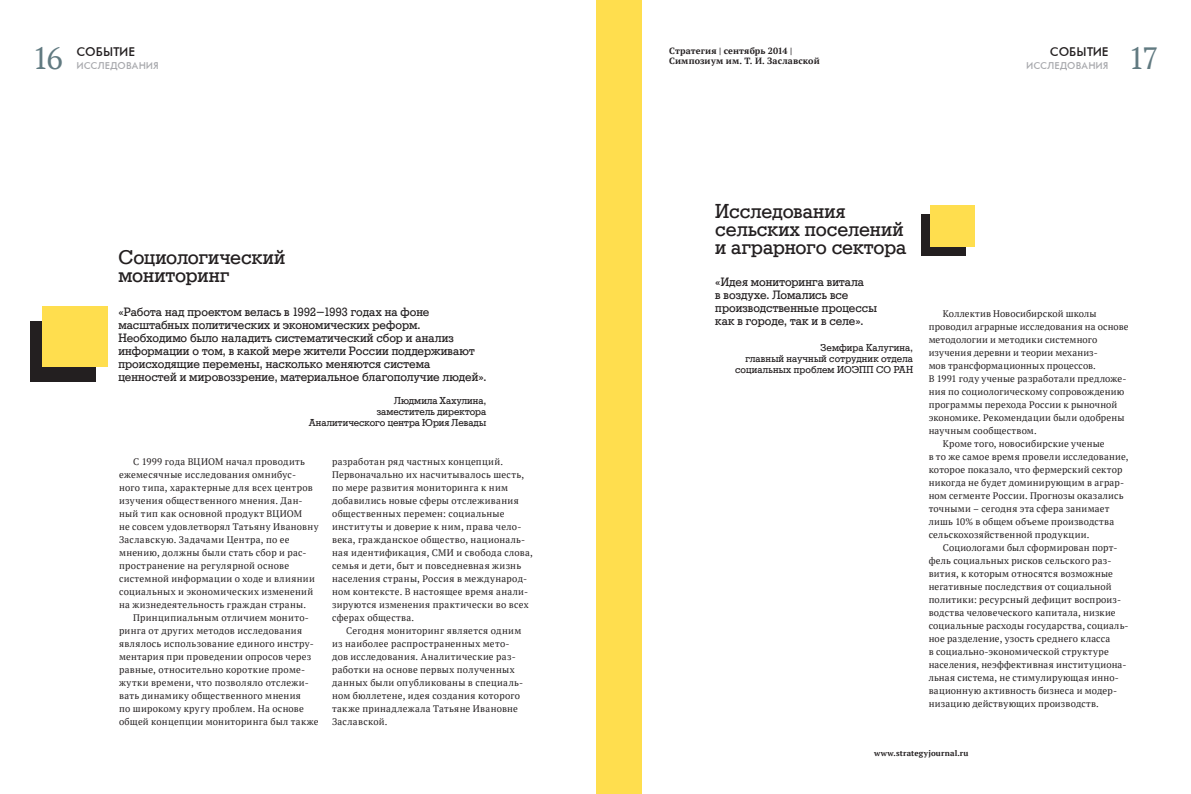
<style>
.page{position:relative;width:1191px;height:794px;background:#fff}
.page>*{position:absolute;margin:0;border:0;box-sizing:border-box;transform-origin:0 0}
.t1{font:30.7px "PT Serif";color:#617a81}
.t2{font:20px/18px "Rodeo";color:#231f20}
.t3{font:14px "Futura";color:#231f20}
.t4{font:12px/13px "Rodeo";letter-spacing:.005em;color:#231f20}
.t5{font:11px "Futura";color:#a8a9ad}
.t6{font:10px/11px "Rodeo";letter-spacing:.01em;color:#231f20;text-align:right}
.t7{font:9.5px/13px "PT Serif";letter-spacing:.025em;color:#231f20}
.t8{font:9.5px "PT Serif";letter-spacing:.005em;color:#231f20}
.t9{font:700 9px/10px "PT Serif";letter-spacing:.015em;color:#231f20}
.t10{font:700 8px "PT Serif";letter-spacing:.025em;color:#231f20}
</style>
<div class="page">
<div style="left:597px;top:0;width:45px;height:794px;background:#ffde4e"></div>
<div style="left:921px;top:215px;width:45px;height:41px;background:#231f20"></div>
<div style="left:930px;top:205px;width:44px;height:41px;background:#ffde4e"></div>
<div style="left:30px;top:321px;width:66px;height:60px;background:#231f20"></div>
<div style="left:43px;top:306px;width:65px;height:61px;background:#ffde4e"></div>
<h3 class="t3" style="left:76px;top:45px;width:60px">СОБЫТИЕ</h3>
<p class="t5" style="left:76px;top:60px;width:84px">ИССЛЕДОВАНИЯ</p>
<h3 class="t3" style="left:1050px;top:45px;width:60px">СОБЫТИЕ</h3>
<p class="t5" style="left:1026px;top:60px;width:84px">ИССЛЕДОВАНИЯ</p>
<h1 class="t1" style="left:32px;top:38px;width:32px">16</h1>
<h1 class="t1" style="left:1128px;top:38px;width:31px">17</h1>
<p class="t9" style="left:669px;top:45px;width:152px">Стратегия | сентябрь 2014 |<br>Симпозиум им. Т. И. Заславской</p>
<h2 class="t2" style="left:118px;top:248px;width:168px">Социологический мониторинг</h2>
<p class="t4" style="left:118px;top:305px;width:369px">«Работа над проектом велась в 1992-1993 годах на фоне масштабных политических и экономических реформ.<br>Необходимо было наладить систематический сбор и анализ информации о том, в какой мере жители России поддерживают происходящие перемены, насколько меняются система ценностей и мировоззрение, материальное благополучие людей».</p>
<p class="t6" style="left:309px;top:395px;width:178px">Людмила Хахулина,<br>заместитель директора<br>Аналитического центра Юрия Левады</p>
<p class="t7" style="left:119px;top:455px;width:201px;text-indent:14px">С 1999 года ВЦИОМ начал проводить ежемесячные исследования омнибус&shy;ного типа, характерные для всех центров изучения общественного мнения. Дан&shy;ный тип как основной продукт ВЦИОМ<br>не совсем удовлетворял Татьяну Ивановну Заславскую. Задачами Центра, по ее мнению, должны были стать сбор и рас&shy;пространение на регулярной основе системной информации о ходе и влиянии социальных и экономических изменений на жизнедеятельность граждан страны.</p>
<p class="t7" style="left:119px;top:611px;width:201px;text-indent:14px">Принципиальным отличием монито&shy;ринга от других методов исследования являлось использование единого инстру&shy;ментария при проведении опросов через равные, относительно короткие проме&shy;жутки времени, что позволяло отслежи&shy;вать динамику общественного мнения<br>по широкому кругу проблем. На основе общей концепции мониторинга был также</p>
<p class="t7" style="left:332px;top:455px;width:202px">разработан ряд частных концепций.<br>Первоначально их насчитывалось шесть, по мере развития мониторинга к ним добавились новые сферы отслеживания общественных перемен: социальные институты и доверие к ним, права чело&shy;века, гражданское общество, националь&shy;ная идентификация, СМИ и свобода слова, семья и дети, быт и повседневная жизнь населения страны, Россия в международ&shy;ном контексте. В настоящее время анали&shy;зируются изменения практически во всех сферах общества.</p>
<p class="t7" style="left:332px;top:624px;width:192px;text-indent:14px">Сегодня мониторинг является одним из наиболее распространенных мето&shy;дов исследования. Аналитические раз&shy;работки на основе первых полученных данных были опубликованы в специаль&shy;ном бюллетене, идея создания которого также принадлежала Татьяне Ивановне Заславской.</p>
<h2 class="t2" style="left:715px;top:203px;width:193px">Исследования сельских поселений и аграрного сектора</h2>
<p class="t4" style="left:715px;top:276px;width:163px">«Идея мониторинга витала<br>в воздухе. Ломались все производственные процессы как в городе, так и в селе».</p>
<p class="t6" style="left:735px;top:342px;width:179px">Земфира Калугина,<br>главный научный сотрудник отдела социальных проблем ИОЭПП СО РАН</p>
<p class="t7" style="left:943px;top:307px;width:155px">Коллектив Новосибирской школы</p>
<p class="t7" style="left:928px;top:320px;width:201px">проводил аграрные исследования на основе</p>
<p class="t7" style="left:928px;top:333px;width:170px">методологии и методики системного</p>
<p class="t7" style="left:928px;top:346px;width:171px">изучения деревни и теории механиз-</p>
<p class="t8" style="left:928px;top:359px;width:169px">мов трансформационных процессов.</p>
<p class="t7" style="left:928px;top:372px;width:199px">В 1991 году ученые разработали предложе-</p>
<p class="t7" style="left:928px;top:385px;width:197px">ния по социологическому сопровождению</p>
<p class="t7" style="left:928px;top:398px;width:190px">программы перехода России к рыночной</p>
<p class="t8" style="left:928px;top:411px;width:197px">экономике. Рекомендации были одобрены</p>
<p class="t7" style="left:928px;top:424px;width:109px">научным сообществом.</p>
<p class="t7" style="left:943px;top:437px;width:163px">Кроме того, новосибирские ученые</p>
<p class="t7" style="left:928px;top:450px;width:201px">в то же самое время провели исследование,</p>
<p class="t7" style="left:928px;top:463px;width:195px">которое показало, что фермерский сектор</p>
<p class="t7" style="left:928px;top:476px;width:197px">никогда не будет доминирующим в аграр-</p>
<p class="t7" style="left:928px;top:489px;width:196px">ном сегменте России. Прогнозы оказались</p>
<p class="t7" style="left:928px;top:502px;width:182px">точными – сегодня эта сфера занимает</p>
<p class="t7" style="left:928px;top:515px;width:187px">лишь 10% в общем объеме производства</p>
<p class="t7" style="left:928px;top:528px;width:162px">сельскохозяйственной продукции.</p>
<p class="t7" style="left:943px;top:541px;width:176px">Социологами был сформирован порт-</p>
<p class="t7" style="left:928px;top:554px;width:184px">фель социальных рисков сельского раз-</p>
<p class="t7" style="left:928px;top:567px;width:186px">вития, к которым относятся возможные</p>
<p class="t7" style="left:928px;top:580px;width:184px">негативные последствия от социальной</p>
<p class="t7" style="left:928px;top:593px;width:194px">политики: ресурсный дефицит воспроиз-</p>
<p class="t7" style="left:928px;top:606px;width:188px">водства человеческого капитала, низкие</p>
<p class="t7" style="left:928px;top:619px;width:200px">социальные расходы государства, социаль-</p>
<p class="t7" style="left:928px;top:632px;width:183px">ное разделение, узость среднего класса</p>
<p class="t7" style="left:928px;top:645px;width:182px">в социально-экономической структуре</p>
<p class="t7" style="left:928px;top:658px;width:198px">населения, неэффективная институциона-</p>
<p class="t7" style="left:928px;top:671px;width:192px">льная система, не стимулирующая инно-</p>
<p class="t7" style="left:928px;top:684px;width:190px">вационную активность бизнеса и модер-</p>
<p class="t7" style="left:928px;top:697px;width:172px">низацию действующих производств.</p>
<p class="t10" style="left:874px;top:747px;width:96px">www.strategyjournal.ru</p>
</div>
